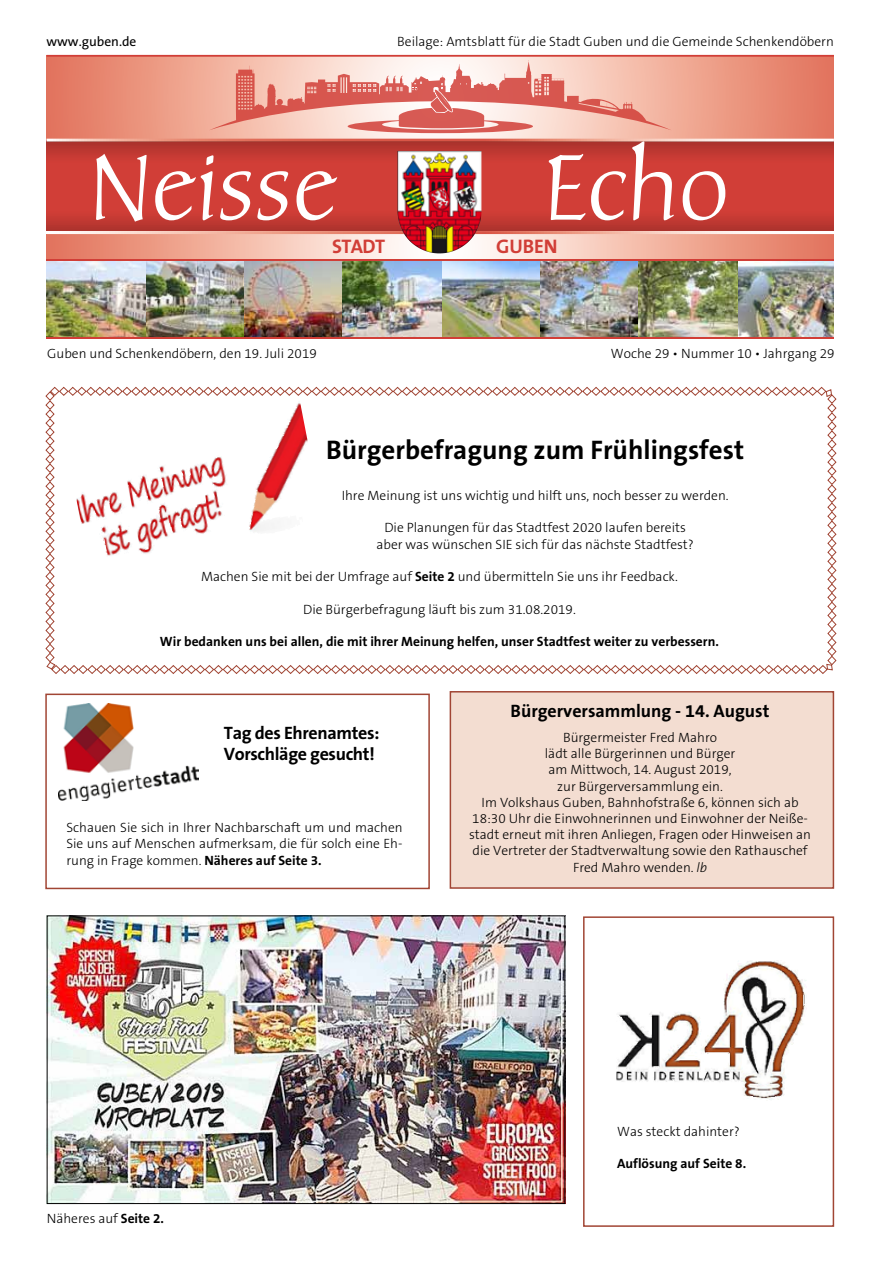
<style>
.page{position:relative;width:881px;height:1263px;background:#fff}
.page>*{position:absolute;margin:0;border:0;box-sizing:border-box;transform-origin:0 0}
.t1{font:93.15px "Carolina LT";color:#fff;scale:.9 1}
.t2{font:700 27px "The Sans B7";color:#000}
.t3{font:700 19.65px "The Sans B7";letter-spacing:-.015em;color:#d13e37}
.t4{font:700 18px/21.6px "The Sans B7";letter-spacing:-.02em;color:#000}
.t5{font:700 18px "The Sans B7";color:#000}
.t6{font:300 13.5px/16.2px "The Sans B3";color:#000;text-align:center}
.t7{font:700 13.5px "The Sans B7";color:#000}
.t8{font:13.5px "The Sans B5 Plain";color:#000}
.s1{font-family:"The Sans B7";font-weight:700}
.s2{font-style:italic}
</style>
<div class="page">
<svg style="left:47px;top:234px;width:786px;height:25px;background:#edb3a2"></svg>
<img style="left:47px;top:261px;width:786px;height:76px">
<div style="left:47px;top:140px;width:786px;height:91px;background:#d13e37"></div>
<hr style="left:47px;top:337px;width:786px;height:2px;background:#d13e37">
<hr style="left:47px;top:259px;width:786px;height:2px;background:#d13e37">
<svg style="left:47px;top:57px;width:786px;height:82px;background:#eb9985"></svg>
<svg style="left:209px;top:60px;width:462px;height:73px;background:#eeada3"></svg>
<hr style="left:47px;top:139px;width:786px;height:3px;background:#fff">
<hr style="left:47px;top:55px;width:786px;height:2px;background:#d13e37">
<svg style="left:46px;top:206px;width:787px;height:25px"></svg>
<svg style="left:46px;top:142px;width:787px;height:25px"></svg>
<img style="left:397px;top:151px;width:9px;height:86px">
<div style="left:583px;top:916px;width:250px;height:311px;border:2px solid #a14534"></div>
<svg style="left:45px;top:386px;width:791px;height:288px"></svg>
<div style="left:45px;top:693px;width:384px;height:196px;border:2px solid #a14534"></div>
<div style="left:449px;top:691px;width:384px;height:198px;background:#f3ddd1;border:2px solid #a14534"></div>
<img style="left:59px;top:704px;width:139px;height:96px">
<img style="left:218px;top:400px;width:90px;height:134px">
<img style="left:49px;top:917px;width:514px;height:285px">
<div style="left:47px;top:915px;width:518px;height:289px;border:1px solid #000"></div>
<img style="left:663px;top:960px;width:118px;height:117px">
<p class="t8" style="left:47px;top:35px;width:91px">www.guben.de</p>
<p class="t6" style="left:397px;top:34px;width:438px">Beilage: Amtsblatt für die Stadt Guben und die Gemeinde Schenkendöbern</p>
<h1 class="t1" style="left:89px;top:133px;width:277px">Neisse</h1>
<h1 class="t1" style="left:543px;top:133px;width:208px">Echo</h1>
<h3 class="t3" style="left:332px;top:236px;width:54px">STADT</h3>
<h3 class="t3" style="left:496px;top:236px;width:63px">GUBEN</h3>
<p class="t6" style="left:47px;top:346px;width:271px">Guben und Schenkendöbern, den 19. Juli 2019</p>
<p class="t6" style="left:610px;top:346px;width:225px">Woche 29 • Nummer 10 • Jahrgang 29</p>
<h2 class="t2" style="left:326px;top:435px;width:419px">Bürgerbefragung zum Frühlingsfest</h2>
<p class="t6" style="left:341px;top:488px;width:388px">Ihre Meinung ist uns wichtig und hilft uns, noch besser zu werden.</p>
<p class="t6" style="left:376px;top:520px;width:319px">Die Planungen für das Stadtfest 2020 laufen bereits aber was wünschen SIE sich für das nächste Stadtfest?</p>
<p class="t6" style="left:201px;top:569px;width:478px">Machen Sie mit bei der Umfrage auf <span class="s1">Seite 2</span> und übermitteln Sie uns ihr Feedback.</p>
<p class="t6" style="left:303px;top:602px;width:274px">Die Bürgerbefragung läuft bis zum 31.08.2019.</p>
<p class="t7" style="left:160px;top:635px;width:560px">Wir bedanken uns bei allen, die mit ihrer Meinung helfen, unser Stadtfest weiter zu verbessern.</p>
<h3 class="t4" style="left:224px;top:722px;width:157px">Tag des Ehrenamtes:<br>Vorschläge gesucht!</h3>
<p class="t6" style="left:66px;top:820px;width:337px;text-align:justify">Schauen Sie sich in Ihrer Nachbarschaft um und machen Sie uns auf Menschen aufmerksam, die für solch eine Eh&shy;rung in Frage kommen. <span class="s1">Näheres auf Seite 3.</span></p>
<h3 class="t5" style="left:510px;top:702px;width:260px">Bürgerversammlung - 14. August</h3>
<p class="t6" style="left:469px;top:730px;width:343px">Bürgermeister Fred Mahro<br>lädt alle Bürgerinnen und Bürger<br>am Mittwoch, 14. August 2019,<br>zur Bürgerversammlung ein.<br>Im Volkshaus Guben, Bahnhofstraße 6, können sich ab 18:30 Uhr die Einwohnerinnen und Einwohner der Neiße&shy;stadt erneut mit ihren Anliegen, Fragen oder Hinweisen an die Vertreter der Stadtverwaltung sowie den Rathauschef Fred Mahro wenden. <span class="s2">lb</span></p>
<p class="t6" style="left:47px;top:1211px;width:119px">Näheres auf <span class="s1">Seite 2.</span></p>
<p class="t6" style="left:617px;top:1124px;width:124px">Was steckt dahinter?</p>
<p class="t7" style="left:617px;top:1156px;width:130px">Auflösung auf Seite 8.</p>
</div>
